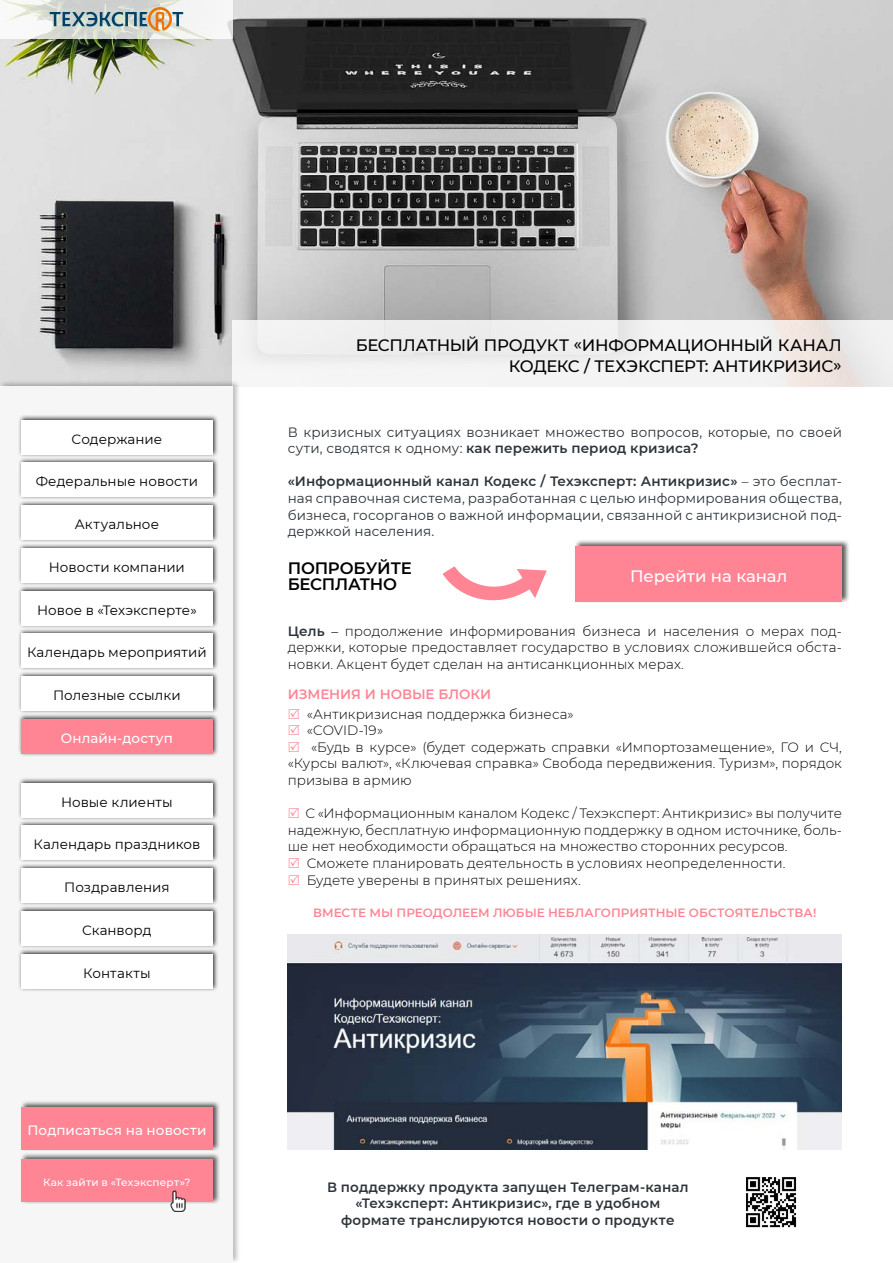
<style>
.page{position:relative;width:893px;height:1263px;background:#fff}
.page>*{position:absolute;margin:0;border:0;box-sizing:border-box;transform-origin:0 0}
.t1{font:500 16.5px/21px "Montserrat";letter-spacing:-.015em;color:#000;text-align:right}
.t2{font:600 16.5px/16.5px "Montserrat";letter-spacing:-.01em;color:#000}
.t3{font:500 16.5px "Montserrat";color:#fff}
.t4{font:300 13.5px/16.6px "Montserrat";color:#000;text-align:justify}
.t5{font:13.5px/16.6px "Montserrat";letter-spacing:.005em;color:#2c3339}
.t6{font:13.5px "Montserrat";letter-spacing:.005em;color:#000}
.t7{font:600 13.5px/16.5px "Montserrat";letter-spacing:.01em;color:#2c3339;text-align:center}
.t8{font:500 13.5px "Montserrat";letter-spacing:.01em;color:#fff}
.t9{font:600 13.5px "Montserrat";letter-spacing:-.005em;color:#ff8595}
.t10{font:600 12px "Montserrat";color:#ff8595}
.t11{font:500 10.5px "Montserrat";letter-spacing:.015em;color:#fff}
.s1{font-weight:600}
.s2{font-weight:600;color:#2c3339}
</style>
<div class="page">
<img style="left:0;top:0;width:893px;height:379px">
<svg style="left:233px;top:321px;width:660px;height:66px;fill:#f1f1f1"></svg>
<div style="left:574px;top:539px;width:276px;height:64px;background:#000;opacity:.65"></div>
<div style="left:575px;top:546px;width:267px;height:56px;background:#ff8595"></div>
<svg style="left:442px;top:566px;width:105px;height:35px"></svg>
<img style="left:746px;top:1177px;width:51px;height:51px">
<svg style="left:0;top:0;width:233px;height:38px;fill:#f4f4f4"></svg>
<svg style="left:50px;top:7px;width:133px;height:24px;background:#aeb4ad"></svg>
<div style="left:0;top:379px;width:241px;height:884px;background:#000;opacity:.25"></div>
<div style="left:0;top:387px;width:233px;height:876px;background:#f6f6f6"></div>
<div style="left:18px;top:414px;width:201px;height:43px;background:#000;opacity:.8"></div>
<div style="left:21px;top:420px;width:192px;height:34px;background:#fff"></div>
<div style="left:18px;top:457px;width:201px;height:43px;background:#000;opacity:.8"></div>
<div style="left:21px;top:463px;width:192px;height:34px;background:#fff"></div>
<div style="left:19px;top:1099px;width:201px;height:52px;background:#000;opacity:.65"></div>
<div style="left:21px;top:1107px;width:192px;height:42px;background:#ff8595"></div>
<div style="left:18px;top:500px;width:201px;height:43px;background:#000;opacity:.8"></div>
<div style="left:21px;top:506px;width:192px;height:34px;background:#fff"></div>
<div style="left:18px;top:542px;width:201px;height:43px;background:#000;opacity:.8"></div>
<div style="left:21px;top:548px;width:192px;height:34px;background:#fff"></div>
<div style="left:18px;top:585px;width:201px;height:43px;background:#000;opacity:.8"></div>
<div style="left:21px;top:591px;width:192px;height:34px;background:#fff"></div>
<div style="left:18px;top:670px;width:201px;height:43px;background:#000;opacity:.8"></div>
<div style="left:21px;top:676px;width:192px;height:34px;background:#fff"></div>
<div style="left:18px;top:713px;width:201px;height:43px;background:#000;opacity:.8"></div>
<div style="left:21px;top:719px;width:192px;height:34px;background:#ff8595"></div>
<div style="left:18px;top:777px;width:201px;height:43px;background:#000;opacity:.8"></div>
<div style="left:21px;top:783px;width:192px;height:34px;background:#fff"></div>
<div style="left:18px;top:820px;width:201px;height:43px;background:#000;opacity:.8"></div>
<div style="left:21px;top:826px;width:192px;height:34px;background:#fff"></div>
<div style="left:18px;top:862px;width:201px;height:44px;background:#000;opacity:.8"></div>
<div style="left:21px;top:868px;width:192px;height:34px;background:#fff"></div>
<div style="left:18px;top:905px;width:201px;height:43px;background:#000;opacity:.8"></div>
<div style="left:21px;top:911px;width:192px;height:34px;background:#fff"></div>
<div style="left:18px;top:948px;width:201px;height:43px;background:#000;opacity:.8"></div>
<div style="left:21px;top:954px;width:192px;height:34px;background:#fff"></div>
<div style="left:19px;top:1152px;width:201px;height:52px;background:#000;opacity:.65"></div>
<div style="left:21px;top:1159px;width:192px;height:43px;background:#ff8595"></div>
<img style="left:171px;top:1190px;width:14px;height:22px">
<div style="left:18px;top:628px;width:201px;height:43px;background:#000;opacity:.8"></div>
<div style="left:21px;top:634px;width:192px;height:34px;background:#fff"></div>
<img style="left:288px;top:934px;width:554px;height:216px">
<p class="t6" style="left:72px;top:430px;width:92px">Содержание</p>
<p class="t6" style="left:36px;top:472px;width:164px">Федеральные новости</p>
<p class="t6" style="left:75px;top:515px;width:86px">Актуальное</p>
<p class="t6" style="left:49px;top:558px;width:137px">Новости компании</p>
<p class="t6" style="left:37px;top:600px;width:161px">Новое в «Техэксперте»</p>
<p class="t6" style="left:27px;top:643px;width:181px">Календарь мероприятий</p>
<p class="t6" style="left:53px;top:686px;width:129px">Полезные ссылки</p>
<p class="t8" style="left:61px;top:728px;width:114px">Онлайн-доступ</p>
<p class="t6" style="left:61px;top:792px;width:113px">Новые клиенты</p>
<p class="t6" style="left:34px;top:835px;width:168px">Календарь праздников</p>
<p class="t6" style="left:64px;top:878px;width:107px">Поздравления</p>
<p class="t6" style="left:82px;top:921px;width:71px">Сканворд</p>
<p class="t6" style="left:83px;top:963px;width:69px">Контакты</p>
<p class="t8" style="left:27px;top:1120px;width:180px">Подписаться на новости</p>
<p class="t11" style="left:43px;top:1175px;width:149px">Как зайти в «Техэксперт»?</p>
<p class="t1" style="left:356px;top:334px;width:488px">БЕСПЛАТНЫЙ ПРОДУКТ «ИНФОРМАЦИОННЫЙ КАНАЛ<br>КОДЕКС / ТЕХЭКСПЕРТ: АНТИКРИЗИС»</p>
<p class="t5" style="left:288px;top:423px;width:556px">В кризисных ситуациях возникает множество вопросов, которые, по своей сути, сводятся к одному: <span class="s1">как пережить период кризиса?</span></p>
<p class="t5" style="left:288px;top:473px;width:556px;text-align:justify"><span class="s1">«Информационный канал Кодекс / Техэксперт: Антикризис»</span> – это бесплат&shy;ная справочная система, разработанная с целью информирования общества, бизнеса, госорганов о важной информации, связанной с антикризисной под&shy;держкой населения.</p>
<p class="t3" style="left:630px;top:564px;width:159px">Перейти на канал</p>
<p class="t2" style="left:288px;top:559px;width:126px">ПОПРОБУЙТЕ<br>БЕСПЛАТНО</p>
<p class="t4" style="left:288px;top:622px;width:556px"><span class="s2">Цель</span> – продолжение информирования бизнеса и населения о мерах под&shy;держки, которые предоставляет государство в условиях сложившейся обста&shy;новки. Акцент будет сделан на антисанкционных мерах.</p>
<p class="t9" style="left:288px;top:684px;width:205px">ИЗМЕНИЯ И НОВЫЕ БЛОКИ</p>
<p class="t4" style="left:307px;top:705px;width:269px">«Антикризисная поддержка бизнеса»</p>
<p class="t4" style="left:307px;top:722px;width:78px">«COVID-19»</p>
<p class="t4" style="left:311px;top:738px;width:532px">«Будь в курсе» (будет содержать справки «Импортозамещение», ГО и СЧ,</p>
<p class="t4" style="left:288px;top:755px;width:556px">«Курсы валют», «Ключевая справка» Свобода передвижения. Туризм», порядок</p>
<p class="t4" style="left:288px;top:771px;width:126px">призыва в армию</p>
<p class="t4" style="left:305px;top:805px;width:538px">С «Информационным каналом Кодекс / Техэксперт: Антикризис» вы получите</p>
<p class="t4" style="left:288px;top:821px;width:556px">надежную, бесплатную информационную поддержку в одном источнике, боль-</p>
<p class="t4" style="left:288px;top:838px;width:501px">ше нет необходимости обращаться на множество сторонних ресурсов.</p>
<p class="t4" style="left:307px;top:854px;width:480px">Сможете планировать деятельность в условиях неопределенности.</p>
<p class="t4" style="left:307px;top:871px;width:276px">Будете уверены в принятых решениях.</p>
<p class="t10" style="left:313px;top:904px;width:505px">ВМЕСТЕ МЫ ПРЕОДОЛЕЕМ ЛЮБЫЕ НЕБЛАГОПРИЯТНЫЕ ОБСТОЯТЕЛЬСТВА!</p>
<p class="t7" style="left:327px;top:1178px;width:363px">В поддержку продукта запущен Телеграм-канал «Техэксперт: Антикризис», где в удобном формате транслируются новости о продукте</p>
</div>
